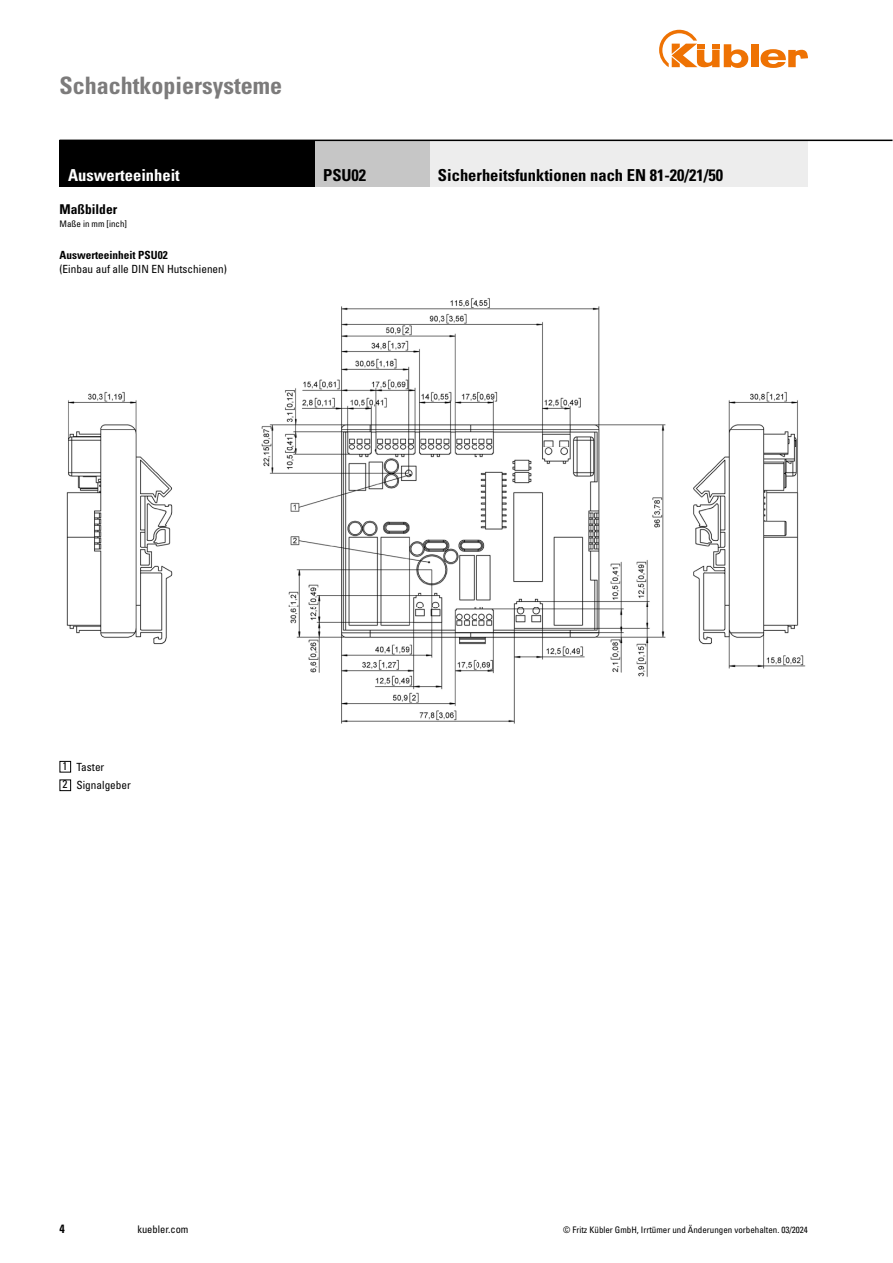
<style>
.page{position:relative;width:893px;height:1263px;background:#fff}
.page>*{position:absolute;margin:0;border:0;box-sizing:border-box;transform-origin:0 0}
.t1{font:700 condensed 24px "Univers LT Std";color:#7c7b7b}
.t2{font:700 condensed 16.5px "Univers LT Std";color:#000}
.t3{font:700 condensed 16.5px "Univers LT Std";color:#fff}
.t4{font:700 condensed 13.5px "Univers LT Std";color:#000}
.t5{font:700 condensed 12px "Univers LT Std";color:#000}
.t6{font:condensed 11.25px/18.5px "Univers LT Std";color:#000}
.t7{font:700 condensed 11.25px "Univers LT Std";color:#000}
.t8{font:condensed 10.5px "Univers LT Std";color:#000}
.t9{font:condensed 9px "Univers LT Std";color:#000}
</style>
<div class="page">
<div style="left:751px;top:44px;width:7px;height:23px;background:#ee7203"></div>
<svg style="left:760px;top:49px;width:48px;height:19px"></svg>
<svg style="left:659px;top:30px;width:89px;height:38px"></svg>
<img style="left:66px;top:298px;width:740px;height:426px">
<div style="left:60px;top:761px;width:11px;height:11px;border:1px solid #000"></div>
<div style="left:60px;top:779px;width:11px;height:12px;border:1px solid #000"></div>
<div style="left:429px;top:140px;width:379px;height:47px;background:#ededed"></div>
<div style="left:60px;top:140px;width:255px;height:47px;background:#000"></div>
<div style="left:315px;top:140px;width:114px;height:47px;background:#c6c6c6"></div>
<hr style="left:60px;top:140px;width:832px;height:1px;background:#000">
<h1 class="t1" style="left:60px;top:71px;width:224px">Schachtkopiersysteme</h1>
<h2 class="t3" style="left:68px;top:165px;width:113px">Auswerteeinheit</h2>
<h2 class="t2" style="left:323px;top:165px;width:45px">PSU02</h2>
<h2 class="t2" style="left:438px;top:165px;width:287px">Sicherheitsfunktionen nach EN 81-20/21/50</h2>
<h3 class="t4" style="left:60px;top:201px;width:59px">Maßbilder</h3>
<p class="t9" style="left:60px;top:218px;width:69px">Maße in mm [inch]</p>
<p class="t7" style="left:60px;top:248px;width:110px">Auswerteeinheit PSU02</p>
<p class="t6" style="left:60px;top:260px;width:169px">(Einbau auf alle DIN EN Hutschienen)</p>
<p class="t6" style="left:62px;top:758px;width:70px">1 Taster<br>2 Signalgeber</p>
<h3 class="t5" style="left:60px;top:1221px;width:7px">4</h3>
<p class="t8" style="left:137px;top:1223px;width:53px">kuebler.com</p>
<p class="t9" style="left:563px;top:1224px;width:246px">© Fritz Kübler GmbH, Irrtümer und Änderungen vorbehalten. 03/2024</p>
</div>
